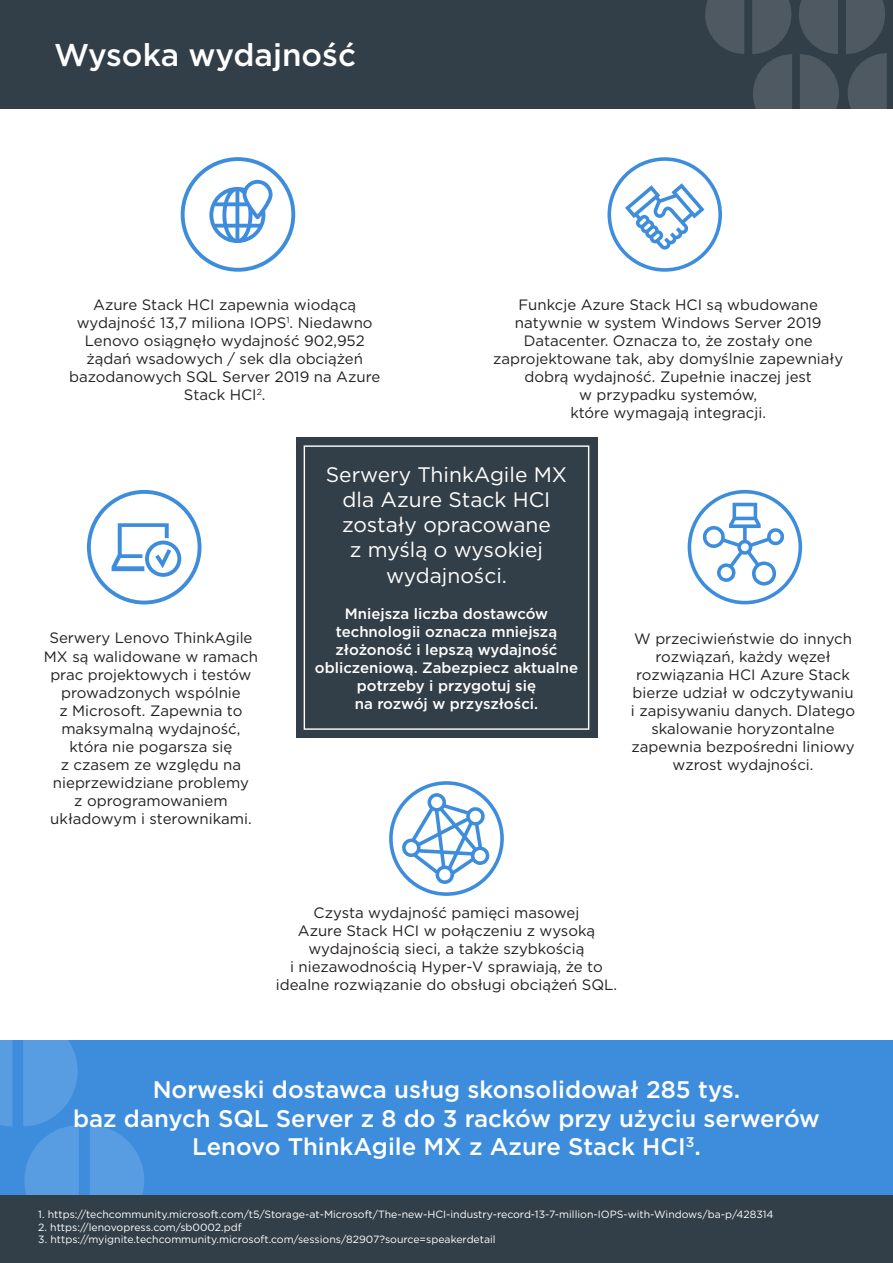
<style>
.page{position:relative;width:893px;height:1263px;background:#fff}
.page>*{position:absolute;margin:0;border:0;box-sizing:border-box;transform-origin:0 0}
.t1{font:500 31.5px "Gotham";color:#fff}
.t2{font:500 24px/28.8px "Gotham";color:#fff;text-align:center}
.t3{font:21px/25.2px "Gotham";color:#fff;text-align:center}
.t4{font:15px/18px "Gotham";color:#231f20;text-align:center}
.t5{font:500 15px/18px "Gotham";color:#fff;text-align:center}
.t6{font:10.5px "Gotham";color:#fff}
</style>
<div class="page">
<div style="left:0;top:0;width:893px;height:108px;background:#333f48"></div>
<svg style="left:705px;top:0;width:39px;height:54px"></svg>
<svg style="left:799px;top:0;width:40px;height:109px"></svg>
<svg style="left:752px;top:0;width:40px;height:109px"></svg>
<svg style="left:846px;top:0;width:41px;height:109px"></svg>
<div style="left:0;top:1040px;width:893px;height:155px;background:#3e8ddd"></div>
<div style="left:296px;top:437px;width:301px;height:301px;background:#333f48"></div>
<div style="left:304px;top:445px;width:285px;height:285px;border:1px solid #fff"></div>
<svg style="left:87px;top:490px;width:114px;height:114px"></svg>
<svg style="left:607px;top:157px;width:115px;height:115px"></svg>
<svg style="left:181px;top:157px;width:114px;height:115px"></svg>
<svg style="left:688px;top:490px;width:114px;height:114px"></svg>
<svg style="left:389px;top:781px;width:115px;height:115px"></svg>
<svg style="left:90px;top:1125px;width:54px;height:70px"></svg>
<svg style="left:23px;top:1040px;width:56px;height:155px"></svg>
<svg style="left:0;top:1040px;width:13px;height:86px"></svg>
<div style="left:0;top:1195px;width:893px;height:68px;background:#333f48"></div>
<h1 class="t1" style="left:54px;top:35px;width:304px">Wysoka wydajność</h1>
<p class="t4" style="left:69px;top:295px;width:313px">Azure Stack HCI zapewnia wiodącą wydajność 13,7 miliona IOPS<sup>1</sup>. Niedawno<br>Lenovo osiągnęło wydajność 902,952 żądań wsadowych / sek dla obciążeń bazodanowych SQL Server 2019 na Azure<br>Stack HCI<sup>2</sup>.</p>
<p class="t4" style="left:493px;top:295px;width:351px">Funkcje Azure Stack HCI są wbudowane natywnie w system Windows Server 2019<br>Datacenter. Oznacza to, że zostały one zaprojektowane tak, aby domyślnie zapewniały dobrą wydajność. Zupełnie inaczej jest<br>w przypadku systemów,<br>które wymagają integracji.</p>
<p class="t4" style="left:44px;top:629px;width:215px">Serwery Lenovo ThinkAgile<br>MX są walidowane w ramach prac projektowych i testów prowadzonych wspólnie<br>z Microsoft. Zapewnia to maksymalną wydajność, która nie pogarsza się<br>z czasem ze względu na nieprzewidziane problemy<br>z oprogramowaniem układowym i sterownikami.</p>
<h3 class="t3" style="left:326px;top:461px;width:243px">Serwery ThinkAgile MX dla Azure Stack HCI zostały opracowane<br>z myślą o wysokiej wydajności.</h3>
<p class="t5" style="left:315px;top:604px;width:265px">Mniejsza liczba dostawców technologii oznacza mniejszą złożoność i lepszą wydajność obliczeniową. Zabezpiecz aktualne potrzeby i przygotuj się<br>na rozwój w przyszłości.</p>
<p class="t4" style="left:631px;top:629px;width:226px">W przeciwieństwie do innych rozwiązań, każdy węzeł rozwiązania HCI Azure Stack bierze udział w odczytywaniu i zapisywaniu danych. Dlatego skalowanie horyzontalne zapewnia bezpośredni liniowy wzrost wydajności.</p>
<p class="t4" style="left:276px;top:903px;width:343px">Czysta wydajność pamięci masowej<br>Azure Stack HCI w połączeniu z wysoką wydajnością sieci, a także szybkością<br>i niezawodnością Hyper-V sprawiają, że to idealne rozwiązanie do obsługi obciążeń SQL.</p>
<h2 class="t2" style="left:73px;top:1074px;width:748px">Norweski dostawca usług skonsolidował 285 tys.<br>baz danych SQL Server z 8 do 3 racków przy użyciu serwerów<br>Lenovo ThinkAgile MX z Azure Stack HCI<sup>3</sup>.</h2>
<p class="t6" style="left:38px;top:1208px;width:737px">1. https://techcommunity.microsoft.com/t5/Storage-at-Microsoft/The-new-HCI-industry-record-13-7-million-IOPS-with-Windows/ba-p/428314</p>
<p class="t6" style="left:38px;top:1220px;width:205px">2. https://lenovopress.com/sb0002.pdf</p>
<p class="t6" style="left:38px;top:1233px;width:459px">3. https://myignite.techcommunity.microsoft.com/sessions/82907?source=speakerdetail</p>
</div>
